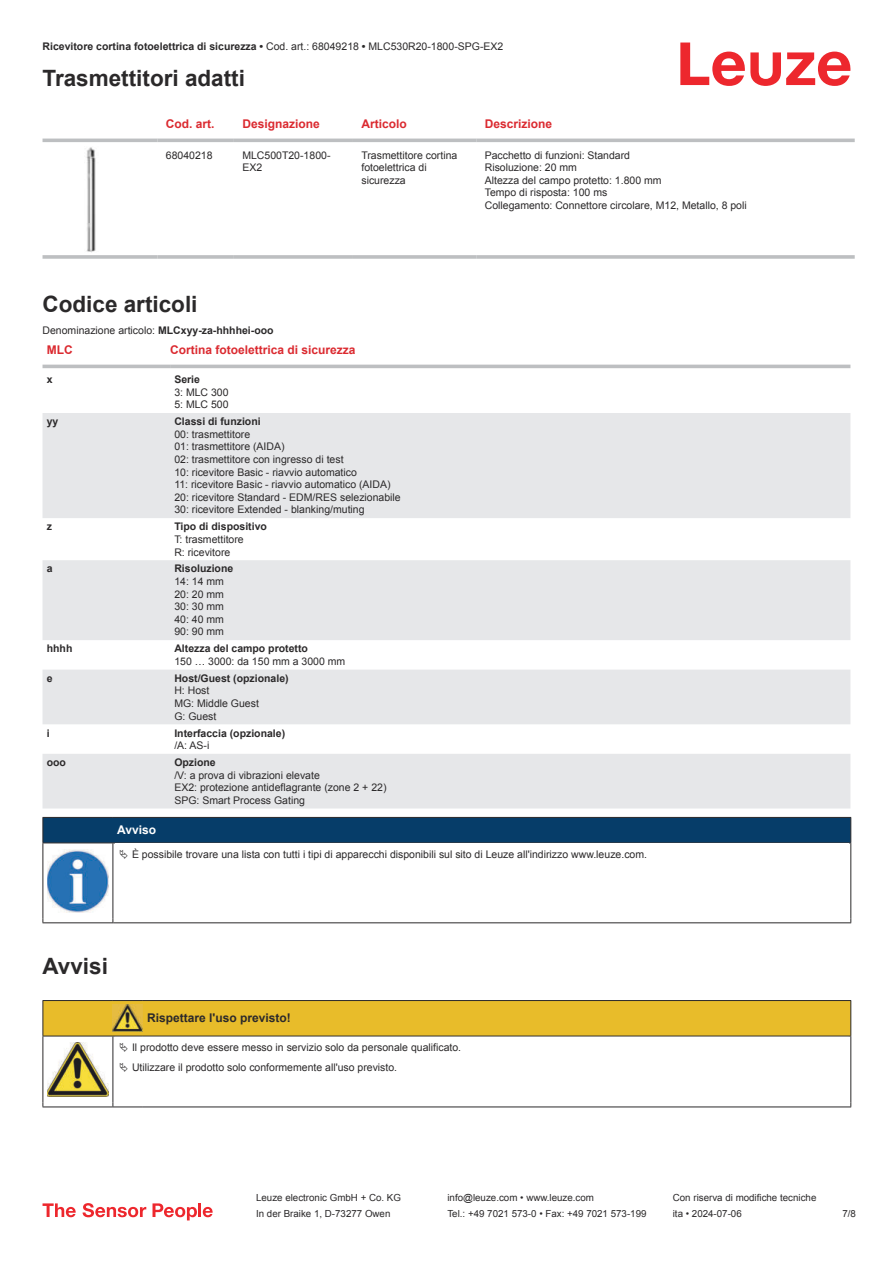
<style>
.page{position:relative;width:893px;height:1263px;background:#fff}
.page>*{position:absolute;margin:0;border:0;box-sizing:border-box;transform-origin:0 0}
.t1{font:700 22.5px "Arial";color:#2b292a}
.t2{font:700 12px "Arial";color:#db2a30}
.t3{font:700 12px "Arial";color:#2b292a}
.t4{font:700 12px "Arial";color:#fff}
.t5{font:10.5px/12.6px "Arial";color:#2b292a}
.t6{font:700 10.5px "Arial";color:#2b292a}
.t7{font:9.75px "Arial";color:#2b292a}
.s1{font-weight:400}
.s2{font-weight:700}
</style>
<div class="page">
<svg style="left:680px;top:43px;width:170px;height:43px"></svg>
<svg style="left:43px;top:138px;width:812px;height:1px"></svg>
<hr style="left:43px;top:139px;width:114px;height:3px;background:#bdbfc1">
<hr style="left:157px;top:139px;width:77px;height:3px;background:#bdbfc1">
<hr style="left:234px;top:139px;width:119px;height:3px;background:#bdbfc1">
<hr style="left:353px;top:139px;width:123px;height:3px;background:#bdbfc1">
<hr style="left:476px;top:139px;width:379px;height:3px;background:#bdbfc1">
<svg style="left:43px;top:255px;width:114px;height:4px"></svg>
<hr style="left:157px;top:255px;width:77px;height:4px;background:#c7c8ca">
<hr style="left:234px;top:255px;width:119px;height:4px;background:#bdbfc1">
<svg style="left:353px;top:255px;width:123px;height:4px"></svg>
<hr style="left:476px;top:255px;width:379px;height:4px;background:#c7c8ca">
<img style="left:86px;top:147px;width:10px;height:106px">
<div style="left:43px;top:364px;width:807px;height:5px;background:#ebecec"></div>
<svg style="left:43px;top:413px;width:807px;height:395px;fill:#e6e7e9"></svg>
<hr style="left:43px;top:365px;width:127px;height:3px;background:#bdbfc1">
<hr style="left:170px;top:365px;width:680px;height:3px;background:#bdbfc1">
<svg style="left:43px;top:1203px;width:33px;height:14px"></svg>
<svg style="left:83px;top:1203px;width:63px;height:14px"></svg>
<svg style="left:153px;top:1203px;width:44px;height:17px"></svg>
<hr style="left:198px;top:1203px;width:3px;height:14px;background:#ed272d">
<svg style="left:203px;top:1207px;width:10px;height:10px"></svg>
<div style="left:43px;top:817px;width:808px;height:26px;background:#063d69"></div>
<hr style="left:113px;top:842px;width:738px;height:1px;background:#2b292a">
<hr style="left:43px;top:843px;width:1px;height:75px;background:#2b292a">
<hr style="left:113px;top:843px;width:1px;height:75px;background:#2b292a">
<hr style="left:850px;top:843px;width:1px;height:75px;background:#2b292a">
<hr style="left:43px;top:922px;width:70px;height:1px;background:#2b292a">
<hr style="left:113px;top:922px;width:738px;height:1px;background:#2b292a">
<img style="left:47px;top:849px;width:61px;height:63px">
<hr style="left:43px;top:1036px;width:1px;height:66px;background:#2b292a">
<hr style="left:113px;top:1036px;width:1px;height:66px;background:#2b292a">
<hr style="left:850px;top:1036px;width:1px;height:66px;background:#2b292a">
<hr style="left:43px;top:1106px;width:70px;height:1px;background:#2b292a">
<hr style="left:113px;top:1106px;width:30px;height:1px;background:#2b292a">
<hr style="left:143px;top:1106px;width:708px;height:1px;background:#2b292a">
<img style="left:47px;top:1077px;width:61px;height:19px">
<svg style="left:43px;top:1000px;width:808px;height:77px"></svg>
<p class="t6" style="left:43px;top:43px;width:462px">Ricevitore cortina fotoelettrica di sicurezza • <span class="s1">Cod. art.: 68049218</span> • <span class="s1">MLC530R20-1800-SPG-EX2</span></p>
<h1 class="t1" style="left:43px;top:70px;width:204px">Trasmettitori adatti</h1>
<p class="t2" style="left:166px;top:119px;width:50px">Cod. art.</p>
<p class="t2" style="left:242px;top:119px;width:79px">Designazione</p>
<p class="t2" style="left:361px;top:119px;width:47px">Articolo</p>
<p class="t2" style="left:485px;top:119px;width:69px">Descrizione</p>
<p class="t5" style="left:166px;top:150px;width:48px">68040218</p>
<p class="t5" style="left:242px;top:150px;width:90px">MLC500T20-1800-<br>EX2</p>
<p class="t5" style="left:361px;top:150px;width:97px">Trasmettitore cortina fotoelettrica di sicurezza</p>
<p class="t5" style="left:485px;top:150px;width:264px">Pacchetto di funzioni: Standard<br>Risoluzione: 20 mm<br>Altezza del campo protetto: 1.800 mm<br>Tempo di risposta: 100 ms<br>Collegamento: Connettore circolare, M12, Metallo, 8 poli</p>
<h1 class="t1" style="left:43px;top:295px;width:157px">Codice articoli</h1>
<p class="t5" style="left:43px;top:325px;width:233px">Denominazione articolo: <span class="s2">MLCxyy-za-hhhhei-ooo</span></p>
<p class="t2" style="left:47px;top:345px;width:27px">MLC</p>
<p class="t2" style="left:170px;top:345px;width:187px">Cortina fotoelettrica di sicurezza</p>
<p class="t6" style="left:47px;top:375px;width:7px">x</p>
<p class="t6" style="left:174px;top:375px;width:27px">Serie</p>
<p class="t5" style="left:174px;top:387px;width:56px">3: MLC 300<br>5: MLC 500</p>
<p class="t6" style="left:47px;top:418px;width:13px">yy</p>
<p class="t6" style="left:174px;top:418px;width:88px">Classi di funzioni</p>
<p class="t5" style="left:174px;top:429px;width:228px">00: trasmettitore<br>01: trasmettitore (AIDA)<br>02: trasmettitore con ingresso di test<br>10: ricevitore Basic - riavvio automatico<br>11: ricevitore Basic - riavvio automatico (AIDA)<br>20: ricevitore Standard - EDM/RES selezionabile 30: ricevitore Extended - blanking/muting</p>
<p class="t6" style="left:47px;top:523px;width:7px">z</p>
<p class="t6" style="left:174px;top:523px;width:94px">Tipo di dispositivo</p>
<p class="t5" style="left:174px;top:534px;width:71px">T: trasmettitore<br>R: ricevitore</p>
<p class="t6" style="left:47px;top:565px;width:7px">a</p>
<p class="t6" style="left:174px;top:565px;width:60px">Risoluzione</p>
<p class="t5" style="left:174px;top:576px;width:51px;text-align:justify">14: 14 mm 20: 20 mm 30: 30 mm 40: 40 mm 90: 90 mm</p>
<p class="t6" style="left:47px;top:645px;width:27px">hhhh</p>
<p class="t6" style="left:174px;top:645px;width:135px">Altezza del campo protetto</p>
<p class="t5" style="left:174px;top:656px;width:173px">150 … 3000: da 150 mm a 3000 mm</p>
<p class="t6" style="left:47px;top:674px;width:7px">e</p>
<p class="t6" style="left:174px;top:674px;width:116px">Host/Guest (opzionale)</p>
<p class="t5" style="left:174px;top:685px;width:86px">H: Host<br>MG: Middle Guest<br>G: Guest</p>
<p class="t6" style="left:47px;top:729px;width:4px">i</p>
<p class="t6" style="left:174px;top:729px;width:112px">Interfaccia (opzionale)</p>
<p class="t5" style="left:174px;top:740px;width:37px">/A: AS-i</p>
<p class="t6" style="left:47px;top:758px;width:21px">ooo</p>
<p class="t6" style="left:174px;top:758px;width:43px">Opzione</p>
<p class="t5" style="left:174px;top:769px;width:214px">/V: a prova di vibrazioni elevate<br>EX2: protezione antideflagrante (zone 2 + 22)<br>SPG: Smart Process Gating</p>
<p class="t4" style="left:117px;top:825px;width:40px">Avviso</p>
<p class="t5" style="left:132px;top:849px;width:517px">È possibile trovare una lista con tutti i tipi di apparecchi disponibili sul sito di Leuze all'indirizzo www.leuze.com.</p>
<h1 class="t1" style="left:43px;top:958px;width:67px">Avvisi</h1>
<p class="t3" style="left:147px;top:1014px;width:145px">Rispettare l'uso previsto!</p>
<p class="t5" style="left:132px;top:1038px;width:331px;line-height:20.2px">Il prodotto deve essere messo in servizio solo da personale qualificato.<br>Utilizzare il prodotto solo conformemente all'uso previsto.</p>
<p class="t7" style="left:256px;top:1194px;width:146px">Leuze electronic GmbH + Co. KG</p>
<p class="t7" style="left:447px;top:1194px;width:148px">info@leuze.com • www.leuze.com</p>
<p class="t7" style="left:673px;top:1194px;width:145px">Con riserva di modifiche tecniche</p>
<p class="t7" style="left:256px;top:1210px;width:136px">In der Braike 1, D-73277 Owen</p>
<p class="t7" style="left:447px;top:1210px;width:201px">Tel.: +49 7021 573-0 • Fax: +49 7021 573-199</p>
<p class="t7" style="left:673px;top:1210px;width:70px">ita • 2024-07-06</p>
<p class="t7" style="left:842px;top:1210px;width:15px">7 /8</p>
</div>
